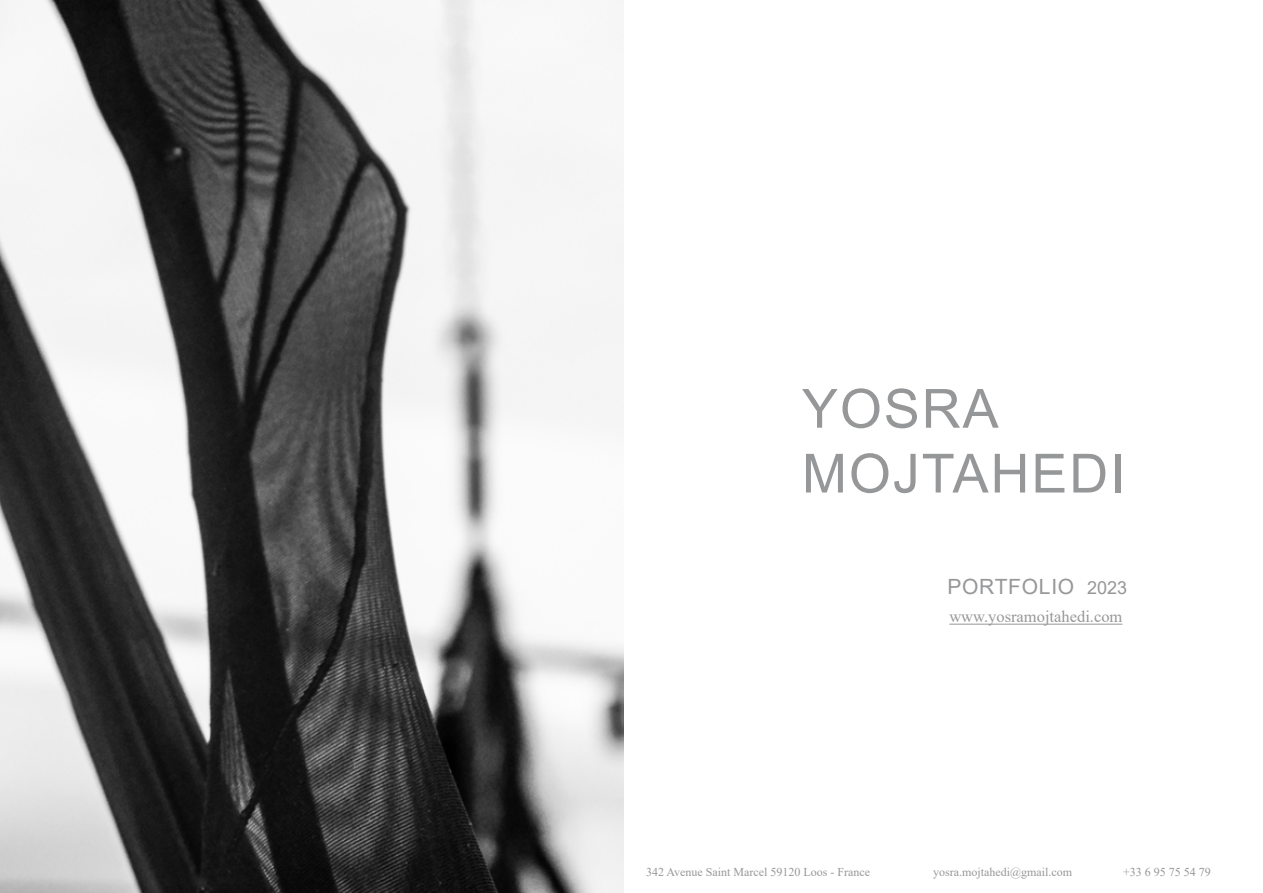
<style>
.page{position:relative;width:1263px;height:893px;background:#fff}
.page>*{position:absolute;margin:0;border:0;box-sizing:border-box;transform-origin:0 0}
.t1{font:54px/64.8px "Arial";letter-spacing:.035em;color:#969799}
.t2{font:21px "Arial";letter-spacing:.035em;color:#969799}
.t3{font:16.5px "Times New Roman";color:#969799}
.t4{font:12px "Times New Roman";color:#969799}
.s1{font-size:18px}
</style>
<div class="page">
<hr style="left:949px;top:624px;width:173px;height:1px;background:#969799">
<img style="left:0;top:0;width:624px;height:893px">
<h1 class="t1" style="left:802px;top:376px;width:325px">YOSRA<br>MOJTAHEDI</h1>
<h2 class="t2" style="left:947px;top:572px;width:181px">PORTFOLIO <span class="s1">2023</span></h2>
<h3 class="t3" style="left:949px;top:605px;width:175px">www.yosramojtahedi.com</h3>
<p class="t4" style="left:646px;top:864px;width:226px">342 Avenue Saint Marcel 59120 Loos - France</p>
<p class="t4" style="left:933px;top:864px;width:141px">yosra.mojtahedi@gmail.com</p>
<p class="t4" style="left:1123px;top:864px;width:89px">+33 6 95 75 54 79</p>
</div>
